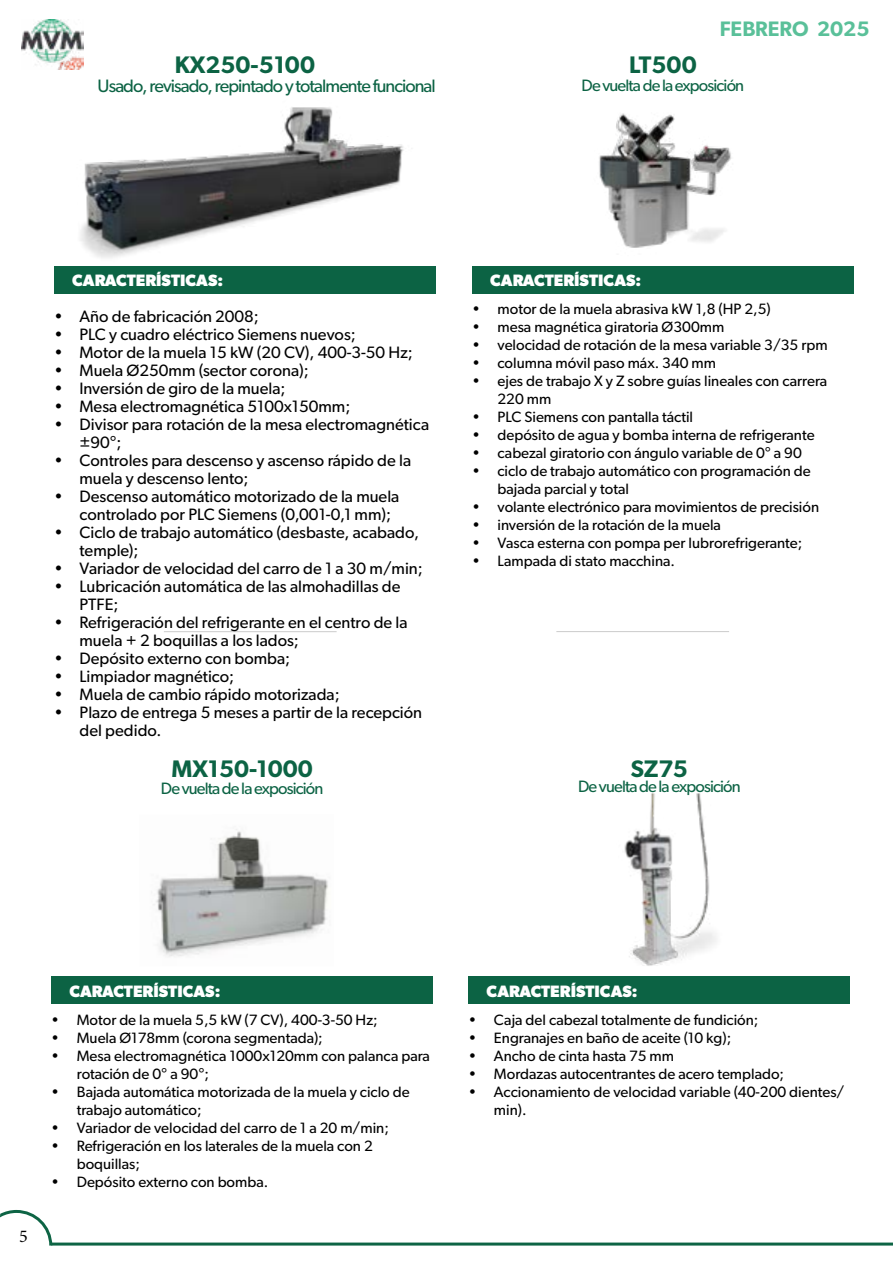
<style>
.page{position:relative;width:893px;height:1263px;background:#fff}
.page>*{position:absolute;margin:0;border:0;box-sizing:border-box;transform-origin:0 0}
.t1{font:600 24px "Gibson";color:#0c6344}
.t2{font:600 21px "Gibson";color:#5ac099}
.t3{font:18px "Gibson";letter-spacing:-.05em;color:#0c6344}
.t4{font:18px "Minion Pro";color:#000}
.t5{font:16.5px/18px "Gibson";color:#000}
.t6{font:700 16.5px "Gibson";color:#fff}
.t7{font:16.5px "Gibson";letter-spacing:-.05em;color:#0c6344}
.t8{font:15px/18px "Gibson";color:#000}
</style>
<div class="page">
<img style="left:21px;top:19px;width:63px;height:51px">
<hr style="left:164px;top:631px;width:173px;height:1px;background:#cbcbcb">
<hr style="left:556px;top:631px;width:173px;height:1px;background:#cbcbcb">
<hr style="left:51px;top:1242px;width:842px;height:3px;background:#0d6444">
<svg style="left:0;top:1210px;width:54px;height:36px"></svg>
<div style="left:54px;top:266px;width:382px;height:28px;background:#0c6344"></div>
<img style="left:599px;top:113px;width:133px;height:135px">
<div style="left:472px;top:266px;width:382px;height:28px;background:#0c6344"></div>
<img style="left:80px;top:107px;width:324px;height:151px">
<img style="left:153px;top:829px;width:175px;height:128px">
<img style="left:624px;top:793px;width:93px;height:173px">
<div style="left:51px;top:976px;width:382px;height:28px;background:#0c6344"></div>
<div style="left:468px;top:976px;width:382px;height:28px;background:#0c6344"></div>
<h1 class="t1" style="left:175px;top:51px;width:142px">KX250-5100</h1>
<p class="t3" style="left:98px;top:75px;width:340px">Usado, revisado, repintado y totalmente funcional</p>
<h2 class="t2" style="left:720px;top:16px;width:151px">FEBRERO 2025</h2>
<h1 class="t1" style="left:629px;top:51px;width:69px">LT500</h1>
<p class="t7" style="left:582px;top:76px;width:164px">De vuelta de la exposición</p>
<p class="t6" style="left:72px;top:271px;width:153px">CARACTERÍSTICAS:</p>
<p class="t5" style="left:54px;top:307px;width:206px">• Año de fabricación 2008;</p>
<p class="t5" style="left:54px;top:325px;width:303px">• PLC y cuadro eléctrico Siemens nuevos;</p>
<p class="t5" style="left:54px;top:343px;width:360px">• Motor de la muela 15 kW (20 CV), 400-3-50 Hz;</p>
<p class="t5" style="left:54px;top:361px;width:256px">• Muela Ø250mm (sector corona);</p>
<p class="t5" style="left:54px;top:379px;width:233px">• Inversión de giro de la muela;</p>
<p class="t5" style="left:54px;top:397px;width:298px">• Mesa electromagnética 5100x150mm;</p>
<p class="t5" style="left:80px;top:415px;width:351px;text-indent:-26px">• Divisor para rotación de la mesa electromagnética ±90°;</p>
<p class="t5" style="left:80px;top:451px;width:333px;text-indent:-26px">• Controles para descenso y ascenso rápido de la muela y descenso lento;</p>
<p class="t5" style="left:80px;top:487px;width:321px;text-indent:-26px">• Descenso automático motorizado de la muela controlado por PLC Siemens (0,001-0,1 mm);</p>
<p class="t5" style="left:80px;top:523px;width:341px;text-indent:-26px">• Ciclo de trabajo automático (desbaste, acabado, temple);</p>
<p class="t5" style="left:54px;top:559px;width:370px">• Variador de velocidad del carro de 1 a 30 m/min;</p>
<p class="t5" style="left:80px;top:577px;width:322px;text-indent:-26px">• Lubricación automática de las almohadillas de<br>PTFE;</p>
<p class="t5" style="left:80px;top:613px;width:330px;text-indent:-26px">• Refrigeración del refrigerante en el centro de la muela + 2 boquillas a los lados;</p>
<p class="t5" style="left:54px;top:649px;width:238px">• Depósito externo con bomba;</p>
<p class="t5" style="left:54px;top:667px;width:182px">• Limpiador magnético;</p>
<p class="t5" style="left:54px;top:685px;width:287px">• Muela de cambio rápido motorizada;</p>
<p class="t5" style="left:80px;top:703px;width:344px;text-indent:-26px">• Plazo de entrega 5 meses a partir de la recepción del pedido.</p>
<p class="t6" style="left:490px;top:271px;width:153px">CARACTERÍSTICAS:</p>
<p class="t8" style="left:472px;top:300px;width:300px">• motor de la muela abrasiva kW 1,8 (HP 2,5)</p>
<p class="t8" style="left:472px;top:318px;width:254px">• mesa magnética giratoria Ø300mm</p>
<p class="t8" style="left:472px;top:336px;width:357px">• velocidad de rotación de la mesa variable 3/35 rpm</p>
<p class="t8" style="left:472px;top:354px;width:246px">• columna móvil paso máx. 340 mm</p>
<p class="t8" style="left:497px;top:372px;width:331px;text-indent:-26px">• ejes de trabajo X y Z sobre guías lineales con carrera<br>220 mm</p>
<p class="t8" style="left:472px;top:408px;width:223px">• PLC Siemens con pantalla táctil</p>
<p class="t8" style="left:472px;top:426px;width:344px">• depósito de agua y bomba interna de refrigerante</p>
<p class="t8" style="left:472px;top:444px;width:331px">• cabezal giratorio con ángulo variable de 0° a 90</p>
<p class="t8" style="left:497px;top:462px;width:315px;text-indent:-26px">• ciclo de trabajo automático con programación de bajada parcial y total</p>
<p class="t8" style="left:472px;top:498px;width:349px">• volante electrónico para movimientos de precisión</p>
<p class="t8" style="left:472px;top:516px;width:250px">• inversión de la rotación de la muela</p>
<p class="t8" style="left:472px;top:534px;width:332px">• Vasca esterna con pompa per lubrorefrigerante;</p>
<p class="t8" style="left:472px;top:552px;width:205px">• Lampada di stato macchina.</p>
<h1 class="t1" style="left:171px;top:754px;width:143px">MX150-1000</h1>
<h1 class="t1" style="left:631px;top:754px;width:59px">SZ75</h1>
<p class="t7" style="left:161px;top:779px;width:164px">De vuelta de la exposición</p>
<p class="t7" style="left:578px;top:776px;width:164px">De vuelta de la exposición</p>
<p class="t4" style="left:19px;top:1225px;width:10px">5</p>
<p class="t6" style="left:70px;top:978px;width:151px">CARATTERISTICHE:</p>
<p class="t6" style="left:487px;top:981px;width:153px">CARACTERÍSTICAS:</p>
<p class="t6" style="left:487px;top:978px;width:151px">CARATTERISTICHE:</p>
<p class="t6" style="left:69px;top:981px;width:153px">CARACTERÍSTICAS:</p>
<p class="t6" style="left:476px;top:991px;width:151px">CARATTERISTICHE:</p>
<p class="t8" style="left:51px;top:1010px;width:328px">• Motor de la muela 5,5 kW (7 CV), 400-3-50 Hz;</p>
<p class="t8" style="left:51px;top:1028px;width:273px">• Muela Ø178mm (corona segmentada);</p>
<p class="t8" style="left:77px;top:1046px;width:355px;text-indent:-26px">• Mesa electromagnética 1000x120mm con palanca para rotación de 0° a 90°;</p>
<p class="t8" style="left:77px;top:1082px;width:334px;text-indent:-26px">• Bajada automática motorizada de la muela y ciclo de trabajo automático;</p>
<p class="t8" style="left:51px;top:1118px;width:339px">• Variador de velocidad del carro de 1 a 20 m/min;</p>
<p class="t8" style="left:77px;top:1136px;width:298px;text-indent:-26px">• Refrigeración en los laterales de la muela con 2 boquillas;</p>
<p class="t8" style="left:51px;top:1172px;width:219px">• Depósito externo con bomba.</p>
<p class="t8" style="left:468px;top:1010px;width:292px">• Caja del cabezal totalmente de fundición;</p>
<p class="t8" style="left:468px;top:1028px;width:264px">• Engranajes en baño de aceite (10 kg);</p>
<p class="t8" style="left:468px;top:1046px;width:207px">• Ancho de cinta hasta 75 mm</p>
<p class="t8" style="left:468px;top:1064px;width:317px">• Mordazas autocentrantes de acero templado;</p>
<p class="t8" style="left:494px;top:1082px;width:352px;text-indent:-26px">• Accionamiento de velocidad variable (40-200 dientes/ min).</p>
</div>
